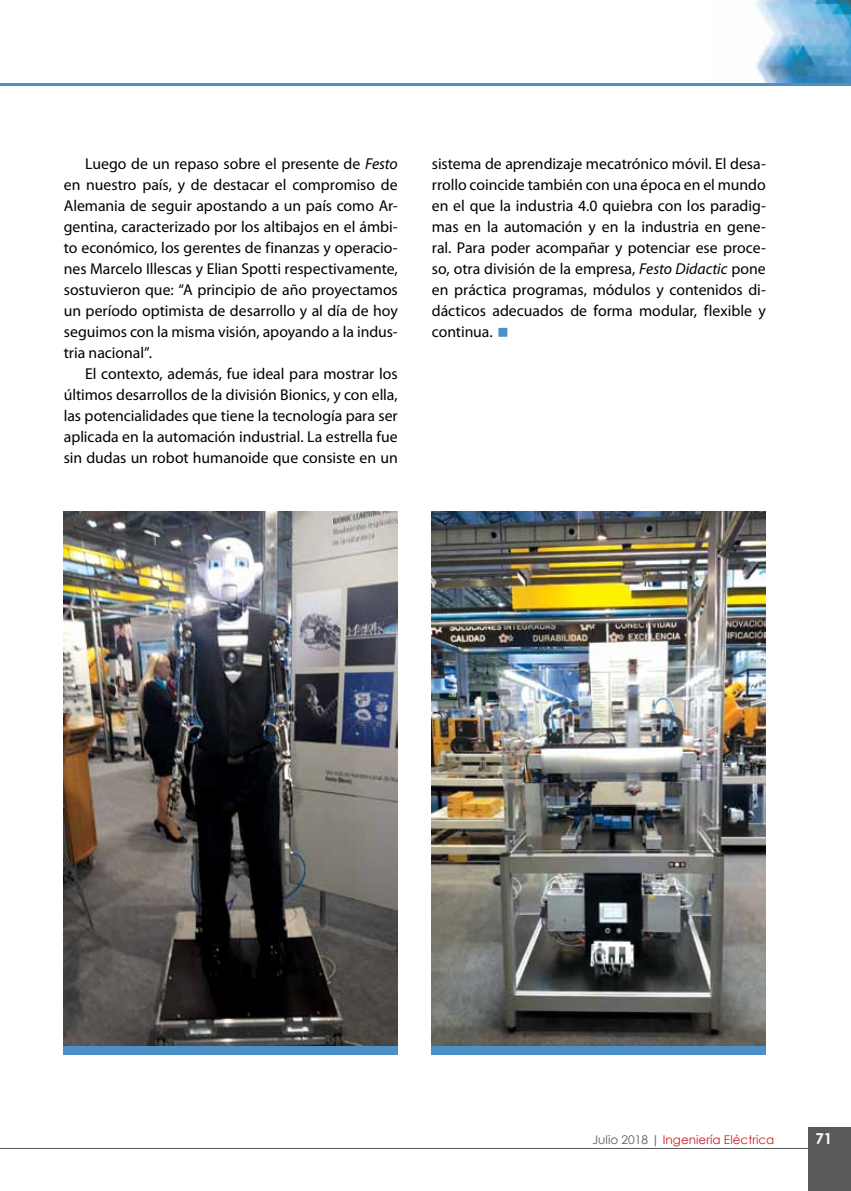
<style>
.page{position:relative;width:851px;height:1191px;background:#fff}
.page>*{position:absolute;margin:0;border:0;box-sizing:border-box;transform-origin:0 0}
.t1{font:15.75px/21px "Myriad Pro";letter-spacing:-.005em;color:#000;text-align:justify}
.t2{font:700 15px "Century Gothic";color:#fff}
.t3{font:12px "Century Gothic";color:#c61d23}
.s1{font-style:italic}
.s2{color:#58595b}
</style>
<div class="page">
<hr style="left:0;top:1148px;width:850px;height:1px;background:#58595b">
<div style="left:808px;top:1127px;width:42px;height:64px;background:#58595b"></div>
<img style="left:755px;top:0;width:95px;height:83px">
<hr style="left:0;top:83px;width:850px;height:2px;background:#4c90c7">
<img style="left:64px;top:511px;width:334px;height:535px">
<div style="left:64px;top:1046px;width:334px;height:8px;background:#4c90c7"></div>
<img style="left:432px;top:511px;width:333px;height:535px">
<div style="left:432px;top:1046px;width:333px;height:8px;background:#4c90c7"></div>
<p class="t1" style="left:64px;top:153px;width:335px;text-indent:21px">Luego de un repaso sobre el presente de <span class="s1">Festo </span>en nuestro país, y de destacar el compromiso de Alemania de seguir apostando a un país como Ar&shy;gentina, caracterizado por los altibajos en el ámbi&shy;to económico, los gerentes de finanzas y operacio&shy;nes Marcelo Illescas y Elian Spotti respectivamente, sostuvieron que: “A principio de año proyectamos un período optimista de desarrollo y al día de hoy seguimos con la misma visión, apoyando a la indus&shy;tria nacional”.</p>
<p class="t1" style="left:64px;top:363px;width:335px;text-indent:21px">El contexto, además, fue ideal para mostrar los últimos desarrollos de la división Bionics, y con ella, las potencialidades que tiene la tecnología para ser aplicada en la automación industrial. La estrella fue sin dudas un robot humanoide que consiste en un</p>
<p class="t1" style="left:432px;top:153px;width:335px">sistema de aprendizaje mecatrónico móvil. El desa&shy;rrollo coincide también con una época en el mundo en el que la industria 4.0 quiebra con los paradig&shy;mas en la automación y en la industria en gene&shy;ral. Para poder acompañar y potenciar ese proce&shy;so, otra división de la empresa, <span class="s1">Festo Didactic</span> pone en práctica programas, módulos y contenidos di&shy;dácticos adecuados de forma modular, flexible y continua.</p>
<p class="t3" style="left:592px;top:1131px;width:183px"><span class="s2">Julio 2018 |</span> Ingeniería Eléctrica</p>
<p class="t2" style="left:815px;top:1127px;width:18px">71</p>
</div>
